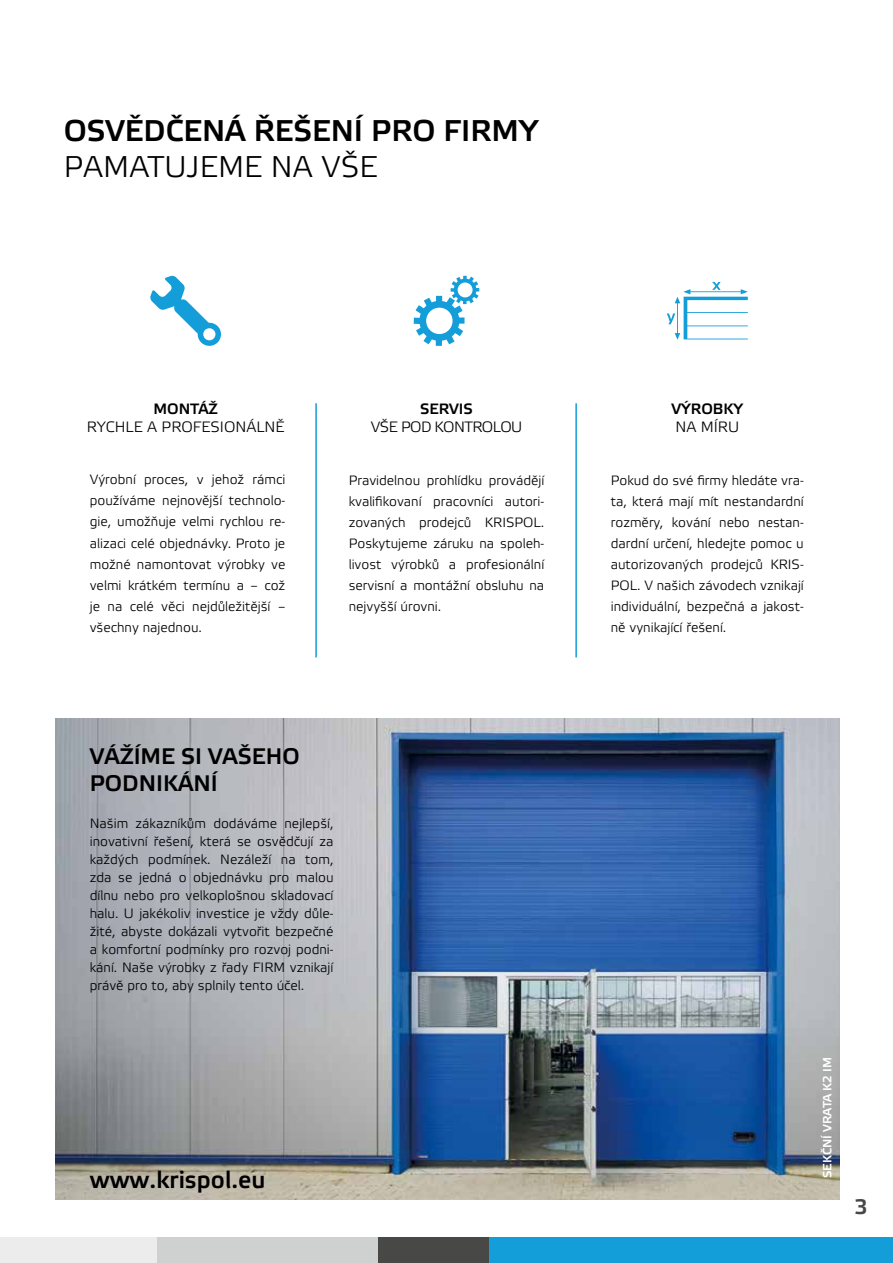
<style>
.page{position:relative;width:893px;height:1263px;background:#fff}
.page>*{position:absolute;margin:0;border:0;box-sizing:border-box;transform-origin:0 0}
.t1{font:700 30px "Elektra Light Pro";color:#000}
.t2{font:30px "Elektra Light Pro";color:#000}
.t3{font:700 24px "Elektra Light Pro";color:#000}
.t4{font:700 22.5px/27px "Elektra Light Pro";color:#000}
.t5{font:700 21px "Elektra Light Pro";color:#484847}
.t6{font:15px "Elektra Light Pro";color:#000}
.t7{font:700 15px "Elektra Light Pro";color:#000}
.t8{font:15px "Elektra Light Pro";letter-spacing:-.04em;color:#000}
.t9{font:13.5px/21px "Elektra Light Pro";color:#000;text-align:justify}
.t10{font:700 12px "Elektra Light Pro";color:#fff}
</style>
<div class="page">
<svg style="left:414px;top:276px;width:65px;height:70px"></svg>
<svg style="left:150px;top:275px;width:71px;height:71px"></svg>
<img style="left:56px;top:719px;width:783px;height:480px">
<hr style="left:315px;top:403px;width:2px;height:254px;background:#139dd9">
<hr style="left:575px;top:403px;width:2px;height:254px;background:#139dd9">
<svg style="left:667px;top:282px;width:81px;height:58px"></svg>
<div style="left:0;top:1237px;width:157px;height:26px;background:#ececec"></div>
<div style="left:157px;top:1237px;width:221px;height:26px;background:#cfd0d0"></div>
<div style="left:378px;top:1237px;width:111px;height:26px;background:#484847"></div>
<div style="left:489px;top:1237px;width:404px;height:26px;background:#139dd9"></div>
<h1 class="t1" style="left:64px;top:114px;width:476px">OSVĚDČENÁ ŘEŠENÍ PRO FIRMY</h1>
<h1 class="t2" style="left:64px;top:150px;width:315px">PAMATUJEME NA VŠE</h1>
<p class="t7" style="left:153px;top:401px;width:66px">MONTÁŽ</p>
<p class="t6" style="left:87px;top:419px;width:199px">RYCHLE A PROFESIONÁLNĚ</p>
<p class="t7" style="left:420px;top:401px;width:54px">SERVIS</p>
<p class="t8" style="left:371px;top:419px;width:153px">VŠE POD KONTROLOU</p>
<p class="t7" style="left:671px;top:401px;width:73px">VÝROBKY</p>
<p class="t6" style="left:675px;top:419px;width:65px">NA MÍRU</p>
<p class="t9" style="left:90px;top:470px;width:197px">Výrobní proces, v jehož rámci používáme nejnovější technolo&shy;gie, umožňuje velmi rychlou re&shy;alizaci celé objednávky. Proto je možné namontovat výrobky ve velmi krátkém termínu a – což je na celé věci nejdůležitější – všechny najednou.</p>
<p class="t9" style="left:349px;top:470px;width:197px">Pravidelnou prohlídku provádějí kvalifikovaní pracovníci autori&shy;zovaných prodejců KRISPOL.<br>Poskytujeme záruku na spoleh&shy;livost výrobků a profesionální servisní a montážní obsluhu na nejvyšší úrovni.</p>
<p class="t9" style="left:611px;top:470px;width:195px">Pokud do své firmy hledáte vra&shy;ta, která mají mít nestandardní rozměry, kování nebo nestan&shy;dardní určení, hledejte pomoc u autorizovaných prodejců KRIS-POL. V našich závodech vznikají individuální, bezpečná a jakost&shy;ně vynikající řešení.</p>
<h3 class="t4" style="left:90px;top:743px;width:212px">VÁŽÍME SI VAŠEHO<br>PODNIKÁNÍ</h3>
<p class="t9" style="left:90px;top:815px;width:245px;line-height:18px">Našim zákazníkům dodáváme nejlepší, inovativní řešení, která se osvědčují za každých podmínek. Nezáleží na tom, zda se jedná o objednávku pro malou dílnu nebo pro velkoplošnou skladovací halu. U jakékoliv investice je vždy důle&shy;žité, abyste dokázali vytvořit bezpečné a komfortní podmínky pro rozvoj podni&shy;kání. Naše výrobky z řady FIRM vznikají právě pro to, aby splnily tento účel.</p>
<h2 class="t3" style="left:90px;top:1166px;width:177px">www.krispol.eu</h2>
<p class="t10" style="left:821px;top:1178px;width:122px;rotate:-90deg">SEKČNÍ VRATA K2 IM</p>
<h3 class="t5" style="left:854px;top:1196px;width:15px">3</h3>
</div>
